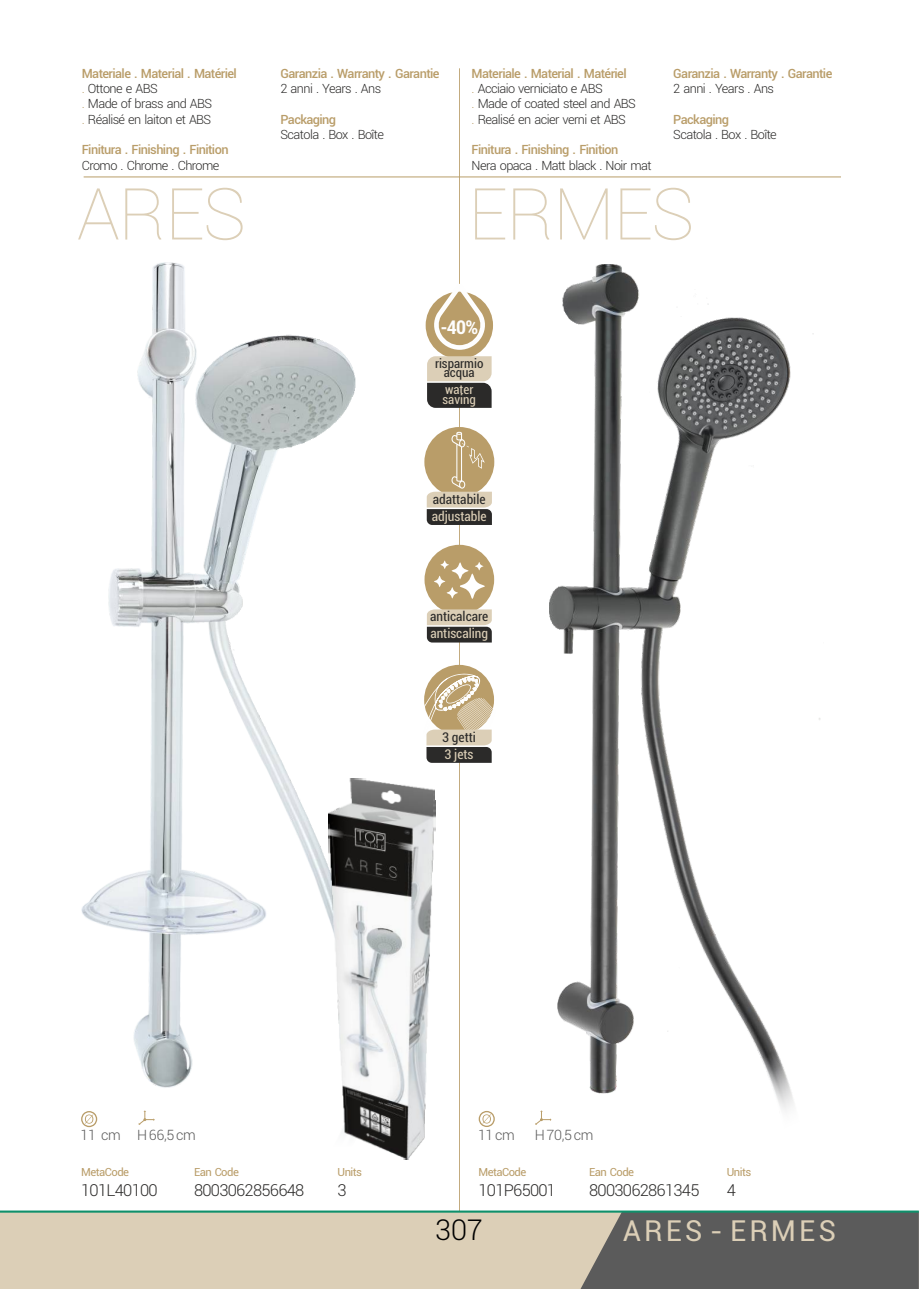
<style>
.page{position:relative;width:919px;height:1289px;background:#fff}
.page>*{position:absolute;margin:0;border:0;box-sizing:border-box;transform-origin:0 0}
.t1{font:100 71.7px "Roboto";letter-spacing:-.015em;color:#dccfb7}
.t2{font:29.1px "Roboto";letter-spacing:.105em;color:#dccfb7}
.t3{font:300 28.8px "Roboto";color:#000}
.t4{font:700 condensed 19.05px "Roboto";color:#fefefe}
.t5{font:300 16.5px "Roboto";letter-spacing:-.045em;color:#2b2a29}
.t6{font:300 14.25px "Roboto";letter-spacing:-.025em;color:#5b5b5b}
.t7{font:condensed 13.5px "Roboto";color:#2b2a29}
.t8{font:condensed 13.5px "Roboto";color:#dccfb7}
.t9{font:condensed 13.05px/9.3px "Roboto";color:#2b2a29;text-align:center}
.t10{font:condensed 13.05px/10.8px "Roboto";color:#dccfb7}
.t11{font:300 12.75px/15.3px "Roboto";letter-spacing:-.045em;color:#2b2a29}
.t12{font:500 12.75px "Roboto";letter-spacing:-.045em;color:#b99d69}
.t13{font:11.25px "Roboto";letter-spacing:-.045em;color:#b99d69}
.s1{font-weight:500;color:#b99d69}
.s2{color:#b99d69}
</style>
<div class="page">
<svg style="left:535px;top:1110px;width:14px;height:15px"></svg>
<img style="left:81px;top:263px;width:275px;height:865px">
<hr style="left:84px;top:176px;width:756px;height:1px;background:#b99d69">
<img style="left:328px;top:778px;width:95px;height:381px">
<svg style="left:423px;top:68px;width:72px;height:1142px"></svg>
<img style="left:549px;top:265px;width:272px;height:856px">
<div style="left:0;top:1211px;width:918px;height:77px;background:#dccfb7"></div>
<svg style="left:580px;top:1212px;width:338px;height:76px;background:#626261"></svg>
<hr style="left:0;top:1210px;width:918px;height:2px;background:#0f906b">
<p class="t11" style="left:82px;top:67px;width:157px"><span class="s1">Materiale . Material . Matériel </span><span class="s2">.</span> Ottone e ABS<br><span class="s2">.</span> Made of brass and ABS<br><span class="s2">.</span> Réalisé en laiton et ABS</p>
<p class="t12" style="left:82px;top:145px;width:148px">Finitura . Finishing . Finition</p>
<p class="t11" style="left:82px;top:159px;width:139px">Cromo . Chrome . Chrome</p>
<p class="t12" style="left:280px;top:68px;width:161px">Garanzia . Warranty . Garantie</p>
<p class="t11" style="left:280px;top:82px;width:102px">2 anni . Years . Ans</p>
<p class="t12" style="left:280px;top:114px;width:57px">Packaging</p>
<p class="t11" style="left:280px;top:128px;width:105px">Scatola . Box . Boîte</p>
<p class="t11" style="left:471px;top:67px;width:166px"><span class="s1">Materiale . Material . Matériel<br></span><span class="s2">.</span> Acciaio verniciato e ABS<br><span class="s2">.</span> Made of coated steel and ABS <span class="s2">.</span> Realisé en acier verni et ABS</p>
<p class="t12" style="left:471px;top:145px;width:148px">Finitura . Finishing . Finition</p>
<p class="t11" style="left:471px;top:159px;width:181px">Nera opaca . Matt black . Noir mat</p>
<p class="t12" style="left:673px;top:68px;width:161px">Garanzia . Warranty . Garantie</p>
<p class="t11" style="left:673px;top:82px;width:102px">2 anni . Years . Ans</p>
<p class="t12" style="left:673px;top:114px;width:57px">Packaging</p>
<p class="t11" style="left:673px;top:128px;width:105px">Scatola . Box . Boîte</p>
<h1 class="t1" style="left:77px;top:186px;width:171px">ARES</h1>
<h1 class="t1" style="left:468px;top:186px;width:228px">ERMES</h1>
<h3 class="t4" style="left:440px;top:320px;width:39px">-40%</h3>
<p class="t9" style="left:435px;top:360px;width:50px">risparmio acqua</p>
<p class="t10" style="left:442px;top:385px;width:35px">water saving</p>
<p class="t7" style="left:433px;top:493px;width:54px">adattabile</p>
<p class="t8" style="left:431px;top:510px;width:56px">adjustable</p>
<p class="t7" style="left:430px;top:611px;width:60px">anticalcare</p>
<p class="t8" style="left:430px;top:628px;width:59px">antiscaling</p>
<p class="t7" style="left:442px;top:731px;width:35px">3 getti</p>
<p class="t8" style="left:444px;top:748px;width:31px">3 jets</p>
<p class="t6" style="left:80px;top:1129px;width:117px">11 cm H 66,5 cm</p>
<p class="t6" style="left:478px;top:1129px;width:38px">11 cm</p>
<p class="t6" style="left:534px;top:1129px;width:60px">H 70,5 cm</p>
<p class="t13" style="left:81px;top:1167px;width:49px">MetaCode</p>
<p class="t5" style="left:81px;top:1183px;width:78px">101L40100</p>
<p class="t13" style="left:194px;top:1167px;width:46px">Ean Code</p>
<p class="t5" style="left:194px;top:1183px;width:112px">8003062856648</p>
<p class="t13" style="left:337px;top:1167px;width:26px">Units</p>
<p class="t5" style="left:337px;top:1183px;width:11px">3</p>
<p class="t13" style="left:478px;top:1167px;width:49px">MetaCode</p>
<p class="t5" style="left:478px;top:1183px;width:79px">101P65001</p>
<p class="t13" style="left:589px;top:1167px;width:46px">Ean Code</p>
<p class="t5" style="left:589px;top:1183px;width:112px">8003062861345</p>
<p class="t13" style="left:726px;top:1167px;width:26px">Units</p>
<p class="t5" style="left:726px;top:1183px;width:11px">4</p>
<h3 class="t3" style="left:435px;top:1218px;width:49px">307</h3>
<h2 class="t2" style="left:622px;top:1218px;width:215px">ARES - ERMES</h2>
</div>
